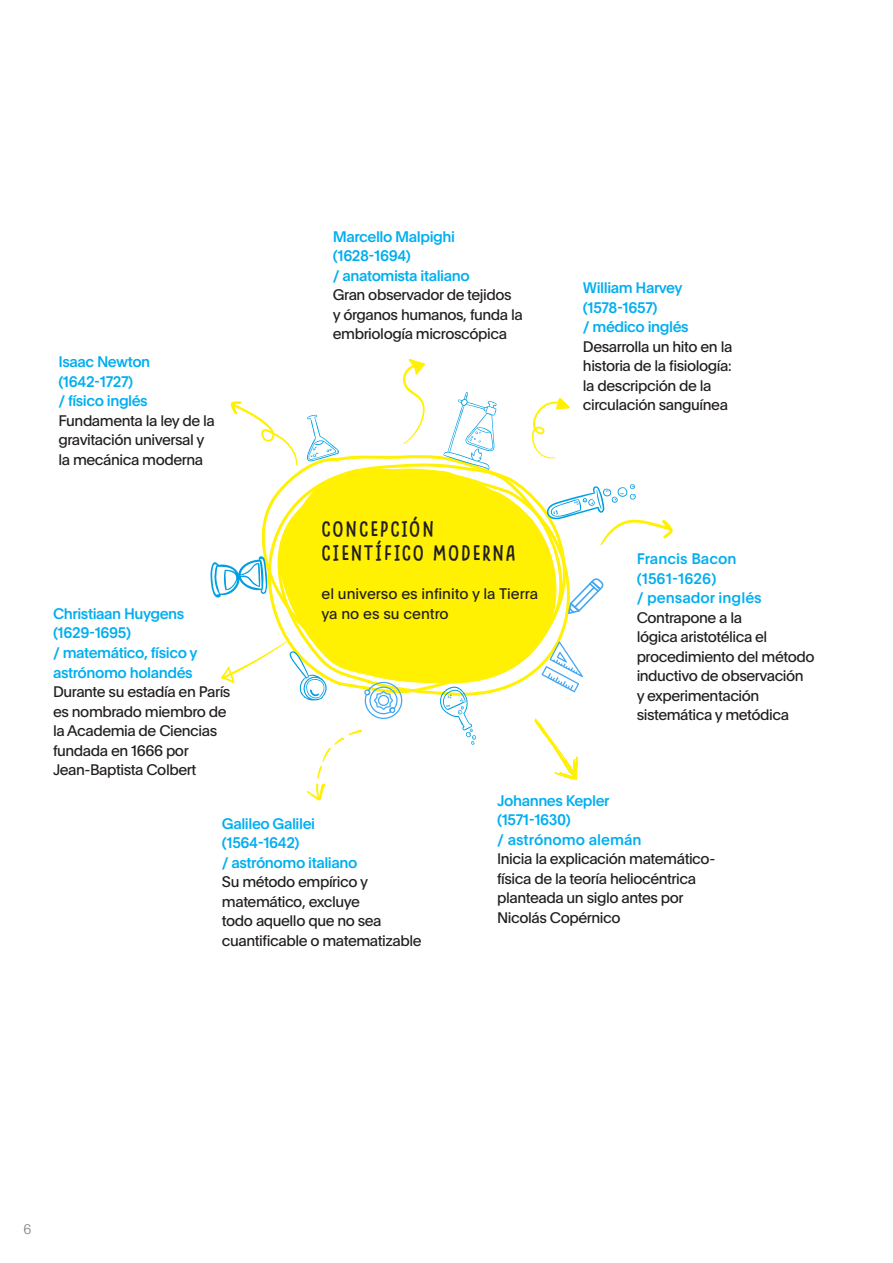
<style>
.page{position:relative;width:893px;height:1263px;background:#fff}
.page>*{position:absolute;margin:0;border:0;box-sizing:border-box;transform-origin:0 0}
.TEXTO{font:21px "Something Looks Natural";letter-spacing:.07em;color:#231f20}
.TEXTO-2{font:15px/19.5px "Plain";letter-spacing:-.03em;color:#231f20}
.TEXTO-3{font:500 15px/19.5px "Plain";letter-spacing:-.03em;color:#00aeef}
.TEXTO-4{font:500 15px "Plain";color:#00aeef}
.TEXTO-5{font:15px/19.5px "Plain";color:#231f20}
.TEXTO-6{font:100 13.5px "Plain";color:#808285}
</style>
<div class="page">
<svg style="left:340px;top:455px;width:103px;height:5px"></svg>
<svg style="left:261px;top:460px;width:308px;height:234px"></svg>
<svg style="left:307px;top:729px;width:55px;height:72px"></svg>
<svg style="left:230px;top:401px;width:67px;height:64px"></svg>
<svg style="left:532px;top:398px;width:38px;height:61px"></svg>
<svg style="left:534px;top:718px;width:44px;height:62px"></svg>
<svg style="left:402px;top:359px;width:23px;height:85px"></svg>
<svg style="left:443px;top:392px;width:54px;height:78px"></svg>
<svg style="left:306px;top:415px;width:34px;height:47px"></svg>
<svg style="left:210px;top:556px;width:57px;height:42px"></svg>
<svg style="left:546px;top:484px;width:127px;height:62px"></svg>
<svg style="left:541px;top:641px;width:42px;height:51px"></svg>
<svg style="left:221px;top:641px;width:106px;height:60px"></svg>
<svg style="left:439px;top:686px;width:37px;height:59px"></svg>
<svg style="left:568px;top:578px;width:35px;height:36px"></svg>
<svg style="left:364px;top:682px;width:38px;height:37px"></svg>
<p class="TEXTO-3" style="left:58px;top:351px;width:93px">Isaac Newton</p>
<p class="TEXTO-3" style="left:58px;top:371px;width:76px">(1642-1727)</p>
<p class="TEXTO-3" style="left:58px;top:390px;width:91px">/ físico inglés</p>
<p class="TEXTO-2" style="left:58px;top:410px;width:158px">Fundamenta la ley de la gravitación universal y</p>
<p class="TEXTO-2" style="left:58px;top:449px;width:146px">la mecánica moderna</p>
<p class="TEXTO-3" style="left:53px;top:603px;width:133px">Christiaan Huygens</p>
<p class="TEXTO-3" style="left:53px;top:623px;width:79px">(1629-1695)</p>
<p class="TEXTO-3" style="left:53px;top:642px;width:146px">/ matemático, físico y astrónomo holandés</p>
<p class="TEXTO-2" style="left:53px;top:681px;width:179px">Durante su estadía en París es nombrado miembro de la Academia de Ciencias fundada en 1666 por</p>
<p class="TEXTO-2" style="left:53px;top:759px;width:145px">Jean-Baptista Colbert</p>
<p class="TEXTO-3" style="left:333px;top:226px;width:124px">Marcello Malpighi</p>
<p class="TEXTO-3" style="left:333px;top:245px;width:80px">(1628-1694)</p>
<p class="TEXTO-3" style="left:333px;top:265px;width:138px">/ anatomista italiano</p>
<p class="TEXTO-2" style="left:333px;top:284px;width:191px">Gran observador de tejidos y órganos humanos, funda la embriología microscópica</p>
<p class="TEXTO-3" style="left:583px;top:278px;width:101px">William Harvey</p>
<p class="TEXTO-3" style="left:583px;top:297px;width:76px">(1578-1657)</p>
<p class="TEXTO-3" style="left:583px;top:317px;width:107px">/ médico inglés</p>
<p class="TEXTO-2" style="left:583px;top:336px;width:151px">Desarrolla un hito en la historia de la fisiología: la descripción de la circulación sanguínea</p>
<p class="TEXTO" style="left:322px;top:516px;width:114px">CONCEPCIÓN</p>
<p class="TEXTO" style="left:322px;top:540px;width:196px">CIENTÍFICO MODERNA</p>
<p class="TEXTO-5" style="left:322px;top:583px;width:218px">el universo es infinito y la Tierra ya no es su centro</p>
<p class="TEXTO-4" style="left:637px;top:548px;width:101px">Francis Bacon</p>
<p class="TEXTO-4" style="left:637px;top:568px;width:81px">(1561-1626)</p>
<p class="TEXTO-4" style="left:637px;top:587px;width:127px">/ pensador inglés</p>
<p class="TEXTO-2" style="left:637px;top:607px;width:179px">Contrapone a la<br>lógica aristotélica el procedimiento del método inductivo de observación y experimentación sistemática y metódica</p>
<p class="TEXTO-3" style="left:222px;top:813px;width:95px">Galileo Galilei</p>
<p class="TEXTO-3" style="left:222px;top:832px;width:79px">(1564-1642)</p>
<p class="TEXTO-3" style="left:222px;top:852px;width:137px">/ astrónomo italiano</p>
<p class="TEXTO-2" style="left:222px;top:871px;width:201px">Su método empírico y matemático, excluye<br>todo aquello que no sea cuantificable o matematizable</p>
<p class="TEXTO-3" style="left:497px;top:790px;width:114px">Johannes Kepler</p>
<p class="TEXTO-3" style="left:497px;top:809px;width:75px">(1571-1630)</p>
<p class="TEXTO-4" style="left:497px;top:829px;width:146px">/ astrónomo alemán</p>
<p class="TEXTO-2" style="left:497px;top:848px;width:220px">Inicia la explicación matemático&shy;física de la teoría heliocéntrica planteada un siglo antes por<br>Nicolás Copérnico</p>
<p class="TEXTO-6" style="left:24px;top:1219px;width:10px">6</p>
</div>
